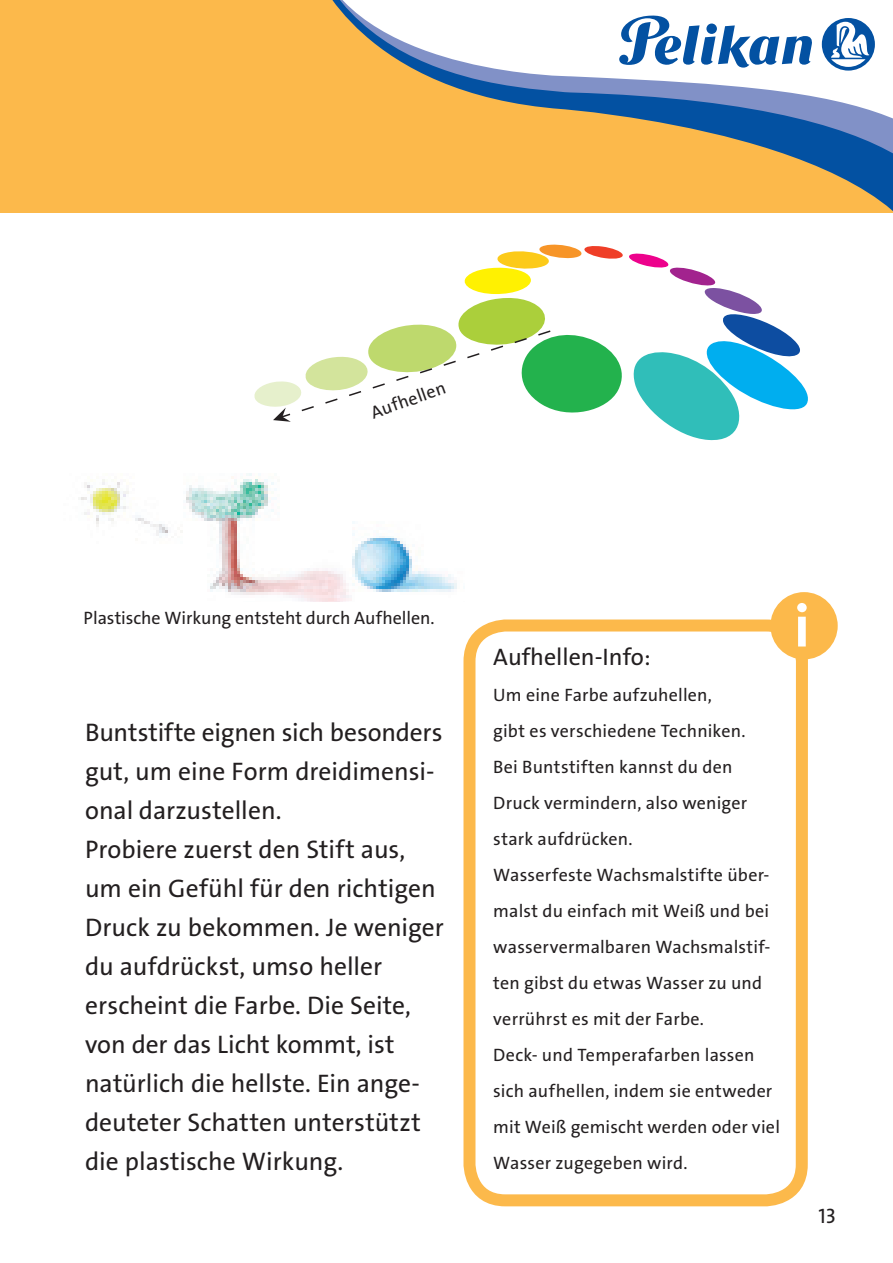
<style>
.page{position:relative;width:893px;height:1263px;background:#fff}
.page>*{position:absolute;margin:0;border:0;box-sizing:border-box;transform-origin:0 0}
.t1{font:700 60px "Pelikan The Sans";color:#fff}
.t2{font:25.5px/39px "Pelikan The Sans";color:#231f20}
.t3{font:24px "Pelikan The Sans";color:#231f20}
.t4{font:21px "Pelikan The Sans";color:#231f20}
.t5{font:18px/36px "Pelikan The Sans";letter-spacing:.01em;color:#231f20}
</style>
<div class="page">
<div style="left:0;top:0;width:893px;height:213px;background:#fcb94b"></div>
<svg style="left:332px;top:0;width:561px;height:211px"></svg>
<img style="left:81px;top:474px;width:376px;height:127px">
<div style="left:770px;top:592px;width:68px;height:67px;background:#fcb94b;border-radius:50%"></div>
<div style="left:463px;top:619px;width:345px;height:587px;border:12px solid #fcb94b;border-radius:36px"></div>
<svg style="left:254px;top:244px;width:554px;height:197px"></svg>
<p class="t5" style="left:366px;top:398px;width:80px;rotate:-20deg">Aufhellen</p>
<p class="t5" style="left:84px;top:602px;width:352px">Plastische Wirkung entsteht durch Aufhellen.</p>
<h1 class="t1" style="left:794px;top:605px;width:17px">i</h1>
<h3 class="t3" style="left:493px;top:648px;width:159px">Aufhellen-Info:</h3>
<p class="t5" style="left:493px;top:679px;width:288px">Um eine Farbe aufzuhellen,<br>gibt es verschiedene Techniken.<br>Bei Buntstiften kannst du den<br>Druck vermindern, also weniger stark aufdrücken.<br>Wasserfeste Wachsmalstifte über&shy;malst du einfach mit Weiß und bei wasservermalbaren Wachsmalstif&shy;ten gibst du etwas Wasser zu und verrührst es mit der Farbe.<br>Deck- und Temperafarben lassen sich aufhellen, indem sie entweder mit Weiß gemischt werden oder viel<br>Wasser zugegeben wird.</p>
<p class="t2" style="left:85px;top:716px;width:360px">Buntstifte eignen sich besonders gut, um eine Form dreidimensi&shy;onal darzustellen.<br>Probiere zuerst den Stift aus, um ein Gefühl für den richtigen<br>Druck zu bekommen. Je weniger du aufdrückst, umso heller erscheint die Farbe. Die Seite, von der das Licht kommt, ist natürlich die hellste. Ein ange&shy;deuteter Schatten unterstützt die plastische Wirkung.</p>
<p class="t4" style="left:819px;top:1209px;width:19px">13</p>
</div>
